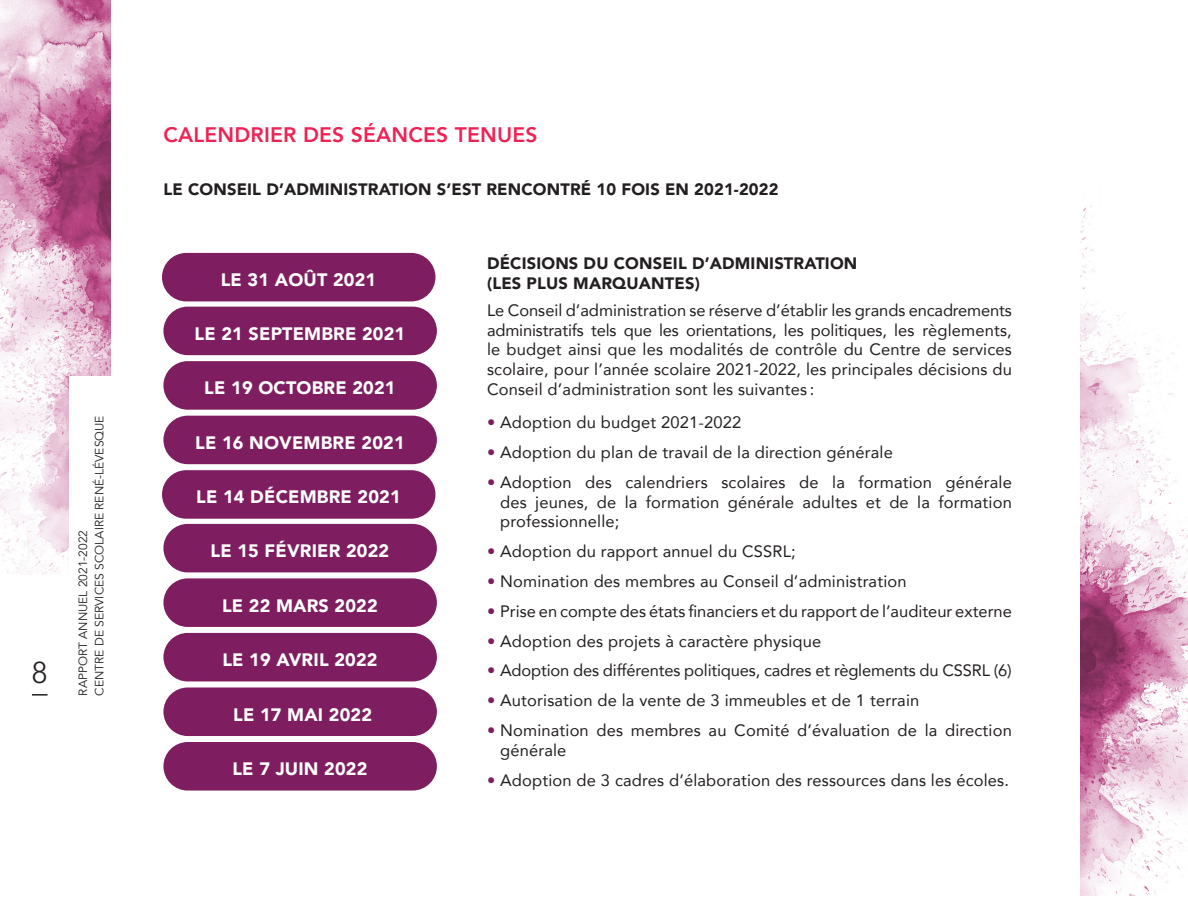
<style>
.page{position:relative;width:1188px;height:918px;background:#fff}
.page>*{position:absolute;margin:0;border:0;box-sizing:border-box;transform-origin:0 0}
.TEXTES{font:300 30px "Avenir LT Std";color:#231f20}
.t1{font:800 21px "Avenir";letter-spacing:.01em;color:#ee2354}
.t2{font:900 18px "Avenir";letter-spacing:.01em;color:#fff}
.t3{font:16.5px/19.8px "Avenir";letter-spacing:.01em;color:#231f20;text-align:justify}
.t4{font:900 16.5px/19.8px "Avenir";letter-spacing:.01em;color:#231f20}
.t5{font:16.5px "Avenir";letter-spacing:-.01em;color:#231f20}
.t6{font:12px/16.5px "Avenir";color:#231f20}
.s1{color:#7e1d5f}
</style>
<div class="page">
<img style="left:0;top:0;width:111px;height:575px">
<img style="left:1080px;top:205px;width:108px;height:690px">
<div style="left:69px;top:376px;width:43px;height:320px;background:#fff"></div>
<svg style="left:32px;top:694px;width:16px;height:2px"></svg>
<div style="left:162px;top:253px;width:273px;height:48px;background:#7e1d5f;border-radius:24px"></div>
<div style="left:162px;top:470px;width:273px;height:49px;background:#7e1d5f;border-radius:24px"></div>
<div style="left:163px;top:307px;width:274px;height:48px;background:#7e1d5f;border-radius:24px"></div>
<div style="left:163px;top:524px;width:274px;height:48px;background:#7e1d5f;border-radius:24px"></div>
<div style="left:163px;top:361px;width:274px;height:49px;background:#7e1d5f;border-radius:24px"></div>
<div style="left:163px;top:578px;width:274px;height:49px;background:#7e1d5f;border-radius:24px"></div>
<div style="left:163px;top:416px;width:274px;height:48px;background:#7e1d5f;border-radius:24px"></div>
<div style="left:163px;top:633px;width:274px;height:48px;background:#7e1d5f;border-radius:24px"></div>
<div style="left:163px;top:688px;width:274px;height:48px;background:#7e1d5f;border-radius:24px"></div>
<div style="left:163px;top:742px;width:274px;height:49px;background:#7e1d5f;border-radius:24px"></div>
<p class="TEXTES" style="left:32px;top:655px;width:17px">8</p>
<p class="t6" style="left:75px;top:696px;width:282px;rotate:-90deg">RAPPORT ANNUEL 2021-2022<br>CENTRE DE SERVICES SCOLAIRE RENÉ-LÉVESQUE</p>
<p class="t1" style="left:163px;top:118px;width:376px">CALENDRIER DES SÉANCES TENUES</p>
<p class="t4" style="left:163px;top:179px;width:617px">LE CONSEIL D’ADMINISTRATION S’EST RENCONTRÉ 10 FOIS EN 2021-2022</p>
<p class="t2" style="left:221px;top:264px;width:157px">LE 31 AOÛT 2021</p>
<p class="t2" style="left:195px;top:318px;width:212px">LE 21 SEPTEMBRE 2021</p>
<p class="t2" style="left:204px;top:373px;width:193px">LE 19 OCTOBRE 2021</p>
<p class="t2" style="left:195px;top:427px;width:211px">LE 16 NOVEMBRE 2021</p>
<p class="t2" style="left:196px;top:482px;width:206px">LE 14 DÉCEMBRE 2021</p>
<p class="t2" style="left:211px;top:535px;width:180px">LE 15 FÉVRIER 2022</p>
<p class="t2" style="left:222px;top:590px;width:157px">LE 22 MARS 2022</p>
<p class="t2" style="left:222px;top:645px;width:157px">LE 19 AVRIL 2022</p>
<p class="t2" style="left:233px;top:699px;width:140px">LE 17 MAI 2022</p>
<p class="t2" style="left:232px;top:754px;width:136px">LE 7 JUIN 2022</p>
<p class="t4" style="left:487px;top:253px;width:372px">DÉCISIONS DU CONSEIL D’ADMINISTRATION (LES PLUS MARQUANTES)</p>
<p class="t3" style="left:487px;top:300px;width:526px">Le Conseil d’administration se réserve d’établir les grands encadrements administratifs tels que les orientations, les politiques, les règlements, le budget ainsi que les modalités de contrôle du Centre de services scolaire, pour l’année scolaire 2021-2022, les principales décisions du Conseil d’administration sont les suivantes :</p>
<p class="t3" style="left:487px;top:412px;width:256px"><span class="s1">•</span> Adoption du budget 2021-2022</p>
<p class="t3" style="left:487px;top:442px;width:407px"><span class="s1">•</span> Adoption du plan de travail de la direction générale</p>
<p class="t3" style="left:500px;top:472px;width:513px;text-indent:-13px"><span class="s1">•</span> Adoption des calendriers scolaires de la formation générale des jeunes, de la formation générale adultes et de la formation professionnelle;</p>
<p class="t3" style="left:487px;top:541px;width:310px"><span class="s1">•</span> Adoption du rapport annuel du CSSRL;</p>
<p class="t3" style="left:487px;top:571px;width:421px"><span class="s1">•</span> Nomination des membres au Conseil d’administration</p>
<p class="t3" style="left:487px;top:601px;width:526px"><span class="s1">•</span> Prise en compte des états financiers et du rapport de l’auditeur externe</p>
<p class="t3" style="left:487px;top:631px;width:336px"><span class="s1">•</span> Adoption des projets à caractère physique</p>
<p class="t5" style="left:487px;top:657px;width:526px"><span class="s1">•</span> Adoption des différentes politiques, cadres et règlements du CSSRL (6)</p>
<p class="t3" style="left:487px;top:690px;width:434px"><span class="s1">•</span> Autorisation de la vente de 3 immeubles et de 1 terrain</p>
<p class="t3" style="left:500px;top:720px;width:513px;text-indent:-13px"><span class="s1">•</span> Nomination des membres au Comité d’évaluation de la direction générale</p>
<p class="t3" style="left:487px;top:769px;width:524px"><span class="s1">•</span> Adoption de 3 cadres d’élaboration des ressources dans les écoles.</p>
</div>
